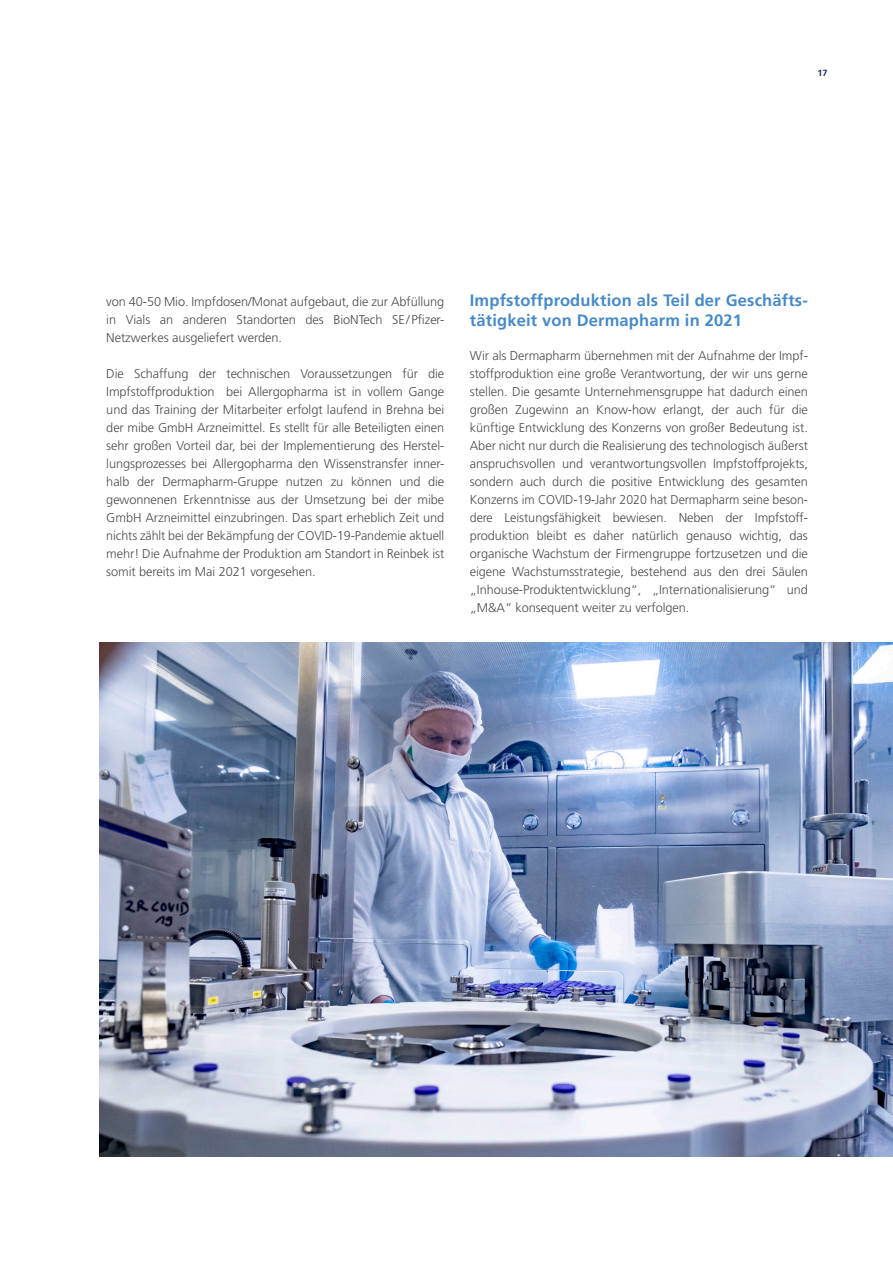
<style>
.page{position:relative;width:893px;height:1263px;background:#fff}
.page>*{position:absolute;margin:0;border:0;box-sizing:border-box;transform-origin:0 0}
.t1{font:700 16.5px/19.8px "Frutiger LT Std";letter-spacing:.01em;color:#478ac8}
.t2{font:300 12.75px/18px "Frutiger LT Std";letter-spacing:-.005em;color:#4b4c4d;text-align:justify}
.t3{font:700 9px "Frutiger LT Std";color:#212b64}
</style>
<div class="page">
<img style="left:99px;top:642px;width:794px;height:515px">
<p class="t3" style="left:817px;top:68px;width:12px">17</p>
<p class="t2" style="left:106px;top:293px;width:340px">von 40-50 Mio. Impfdosen/Monat aufgebaut, die zur Abfüllung in Vials an anderen Standorten des BioNTech SE/Pfizer-Netzwerkes ausgeliefert werden.</p>
<p class="t2" style="left:106px;top:365px;width:340px">Die Schaffung der technischen Voraussetzungen für die Impfstoffproduktion bei Allergopharma ist in vollem Gange und das Training der Mitarbeiter erfolgt laufend in Brehna bei der mibe GmbH Arzneimittel. Es stellt für alle Beteiligten einen sehr großen Vorteil dar, bei der Implementierung des Herstel&shy;lungsprozesses bei Allergopharma den Wissenstransfer inner&shy;halb der Dermapharm-Gruppe nutzen zu können und die gewonnenen Erkenntnisse aus der Umsetzung bei der mibe GmbH Arzneimittel einzubringen. Das spart erheblich Zeit und nichts zählt bei der Bekämpfung der COVID-19-Pandemie aktuell mehr! Die Aufnahme der Produktion am Standort in Reinbek ist somit bereits im Mai 2021 vorgesehen.</p>
<p class="t1" style="left:470px;top:290px;width:340px">Impfstoffproduktion als Teil der Geschäfts&shy;tätigkeit von Dermapharm in 2021</p>
<p class="t2" style="left:470px;top:347px;width:340px">Wir als Dermapharm übernehmen mit der Aufnahme der Impf&shy;stoffproduktion eine große Verantwortung, der wir uns gerne stellen. Die gesamte Unternehmensgruppe hat dadurch einen großen Zugewinn an Know-how erlangt, der auch für die künftige Entwicklung des Konzerns von großer Bedeutung ist.<br>Aber nicht nur durch die Realisierung des technologisch äußerst anspruchsvollen und verantwortungsvollen Impfstoffprojekts, sondern auch durch die positive Entwicklung des gesamten Konzerns im COVID-19-Jahr 2020 hat Dermapharm seine beson&shy;dere Leistungsfähigkeit bewiesen. Neben der Impfstoff&shy;produktion bleibt es daher natürlich genauso wichtig, das organische Wachstum der Firmengruppe fortzusetzen und die eigene Wachstumsstrategie, bestehend aus den drei Säulen „Inhouse-Produktentwicklung“, „Internationalisierung“ und „M&amp;A“ konsequent weiter zu verfolgen.</p>
</div>
